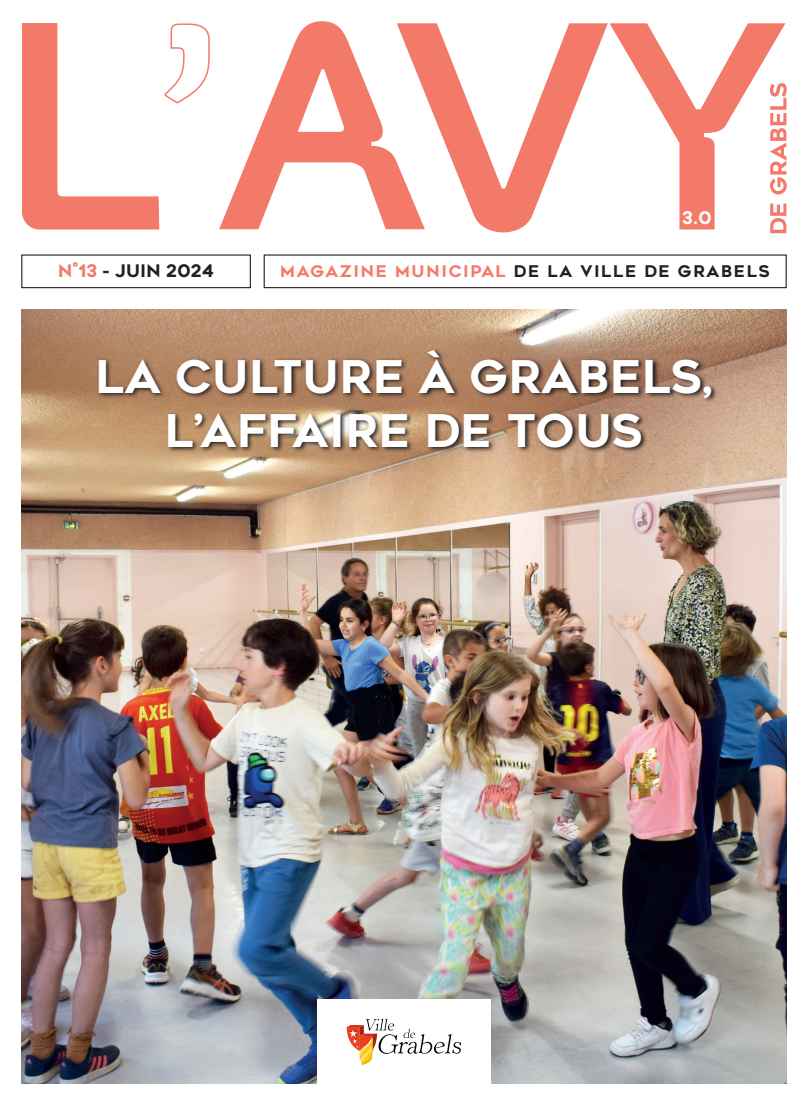
<style>
.page{position:relative;width:808px;height:1106px;background:#fff}
.page>*{position:absolute;margin:0;border:0;box-sizing:border-box;transform-origin:0 0}
.t1{font:45px/54px "Renogare";letter-spacing:.01em;color:#fff;text-align:center}
.t2{font:17.25px "Renogare";color:#231f20}
.t3{font:17.25px "Renogare";color:#fff}
.t4{font:16.05px "Renogare";letter-spacing:.1em;color:#231f20}
.s1{color:#f37a69}
</style>
<div class="page">
<img style="left:21px;top:310px;width:766px;height:774px">
<div style="left:317px;top:999px;width:174px;height:85px;background:#fff"></div>
<svg style="left:347px;top:1018px;width:114px;height:47px"></svg>
<svg style="left:219px;top:21px;width:566px;height:211px"></svg>
<svg style="left:22px;top:23px;width:188px;height:206px"></svg>
<div style="left:21px;top:254px;width:230px;height:34px;border:1px solid #231f20"></div>
<div style="left:264px;top:254px;width:523px;height:34px;border:1px solid #231f20"></div>
<svg style="left:770px;top:83px;width:17px;height:150px"></svg>
<svg style="left:96px;top:347px;width:621px;height:106px;background:#957259"></svg>
<p class="t3" style="left:682px;top:206px;width:31px">3.0</p>
<p class="t2" style="left:58px;top:260px;width:157px"><span class="s1">N°13</span> - JUIN 2024</p>
<p class="t4" style="left:280px;top:261px;width:491px"><span class="s1">MAGAZINE MUNICIPAL</span> DE LA VILLE DE GRABELS</p>
<p class="t1" style="left:95px;top:349px;width:618px">LA CULTURE À GRABELS,<br>L’AFFAIRE DE TOUS</p>
</div>
